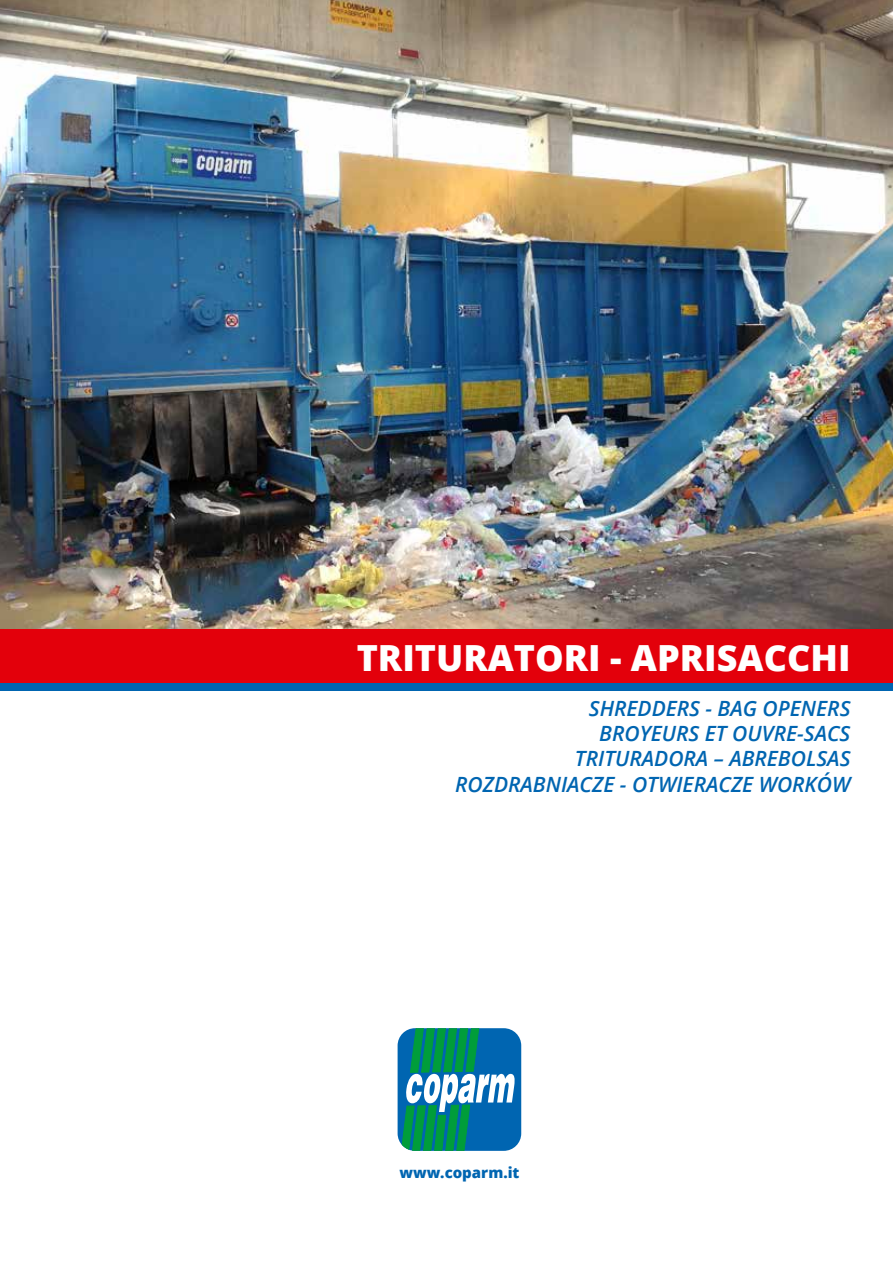
<style>
.page{position:relative;width:893px;height:1263px;background:#fff}
.page>*{position:absolute;margin:0;border:0;box-sizing:border-box;transform-origin:0 0}
.t1{font:800 36px "Open Sans";color:#fff}
.t2{font:italic 600 21px/25.2px "Open Sans";color:#0065b1}
.t3{font:800 15px "Open Sans";color:#0065b1}
</style>
<div class="page">
<img style="left:0;top:0;width:893px;height:629px">
<div style="left:0;top:682px;width:893px;height:9px;background:#0065b1"></div>
<div style="left:0;top:629px;width:893px;height:53px;background:#e3000b"></div>
<div style="left:398px;top:1028px;width:123px;height:123px;background:#0065b1;border-radius:17px"></div>
<svg style="left:401px;top:1028px;width:114px;height:123px"></svg>
<h1 class="t1" style="left:357px;top:631px;width:495px">TRITURATORI - APRISACCHI</h1>
<p class="t2" style="left:599px;top:695px;width:253px;text-indent:-10px">SHREDDERS - BAG OPENERS<br>BRO</p>
<p class="t2" style="left:575px;top:720px;width:277px;text-indent:65px">YEURS ET OUVRE-SA CS<br>TRITURADORA</p>
<p class="t2" style="left:714px;top:746px;width:30px">– ABREBO</p>
<p class="t2" style="left:806px;top:746px;width:23px">LSAS</p>
<p class="t2" style="left:455px;top:771px;width:54px">ROZDRABN</p>
<p class="t2" style="left:561px;top:771px;width:291px">IACZE - OTWIERA CZE WOR KÓW</p>
<p class="t3" style="left:399px;top:1161px;width:122px">WWW.COPARM.IT</p>
</div>
